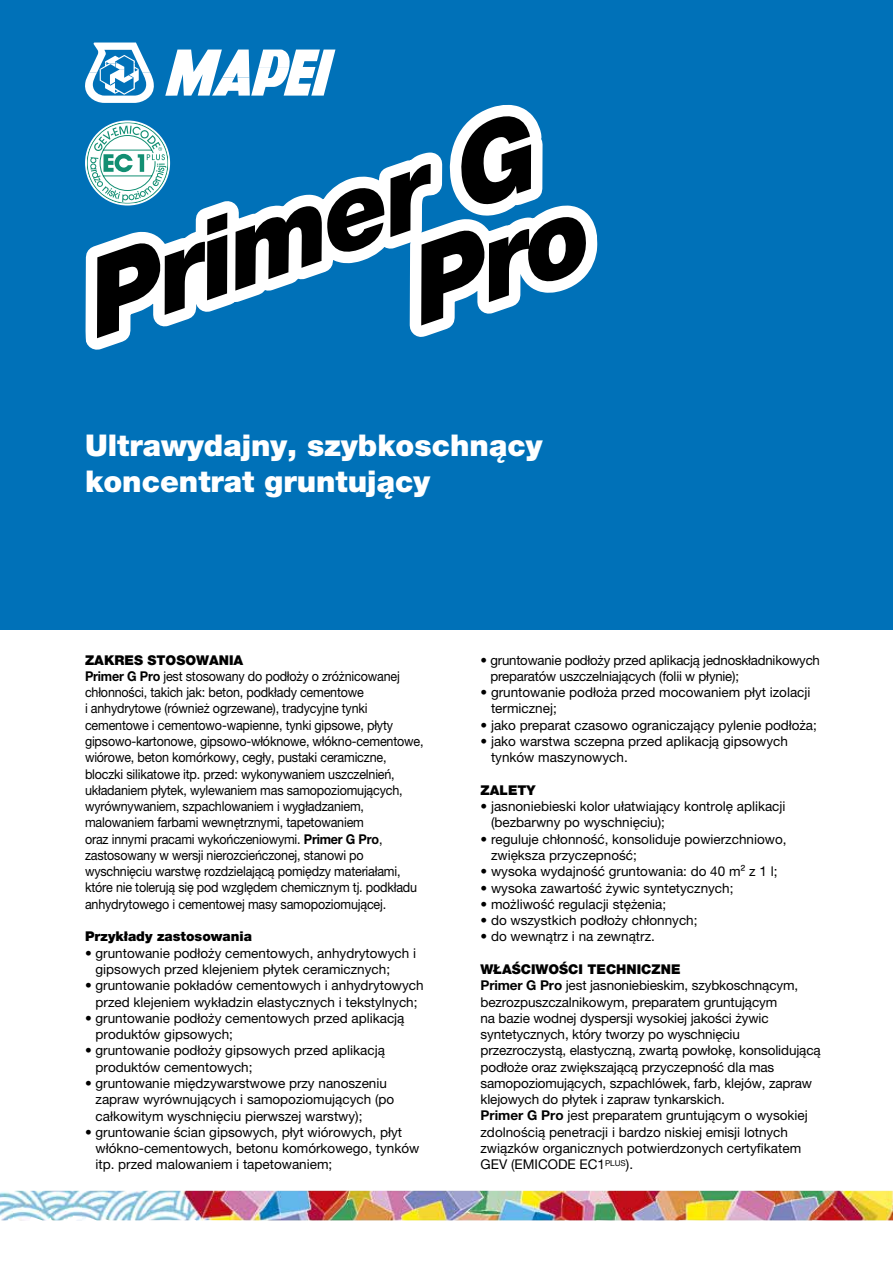
<style>
.page{position:relative;width:893px;height:1263px;background:#fff}
.page>*{position:absolute;margin:0;border:0;box-sizing:border-box;transform-origin:0 0}
.t1{font:900 30px/36px "Helvetica Neue LTW1 G";color:#fff}
.t2{font:13.5px/16.4px "Helvetica Neue LTW1 G";color:#000}
.t3{font:13.5px/16.4px "Helvetica Neue LTW1 G";color:#000;scale:.93 1}
.t4{font:900 13.5px "Helvetica Neue LTW1 G";color:#000}
.s1{font-weight:900}
.s2{font-weight:700}
</style>
<div class="page">
<div style="left:0;top:0;width:893px;height:629px;background:#0071b8"></div>
<img style="left:0;top:1191px;width:893px;height:29px">
<svg style="left:85px;top:43px;width:69px;height:56px"></svg>
<svg style="left:165px;top:50px;width:170px;height:46px"></svg>
<svg style="left:85px;top:99px;width:445px;height:251px"></svg>
<svg style="left:97px;top:213px;width:130px;height:125px"></svg>
<svg style="left:235px;top:186px;width:149px;height:105px"></svg>
<svg style="left:390px;top:113px;width:208px;height:237px"></svg>
<svg style="left:87px;top:122px;width:81px;height:82px"></svg>
<div style="left:85px;top:120px;width:85px;height:86px;border:2px solid #fff;border-radius:50%"></div>
<h1 class="t1" style="left:85px;top:428px;width:459px">Ultrawydajny, szybkoschnący koncentrat gruntujący</h1>
<p class="t3" style="left:85px;top:651px;width:365px"><span class="s1">ZAKRES STOSOWANIA<br></span><span class="s2">Primer G Pro</span> jest stosowany do podłoży o zróżnicowanej chłonności, takich jak: beton, podkłady cementowe<br>i anhydrytowe (również ogrzewane), tradycyjne tynki cementowe i cementowo-wapienne, tynki gipsowe, płyty gipsowo-kartonowe, gipsowo-włóknowe, włókno-cementowe, wiórowe, beton komórkowy, cegły, pustaki ceramiczne, bloczki silikatowe itp. przed: wykonywaniem uszczelnień, układaniem płytek, wylewaniem mas samopoziomujących, wyrównywaniem, szpachlowaniem i wygładzaniem, malowaniem farbami wewnętrznymi, tapetowaniem<br>oraz innymi pracami wykończeniowymi. <span class="s2">Primer G Pro</span>, zastosowany w wersji nierozcieńczonej, stanowi po wyschnięciu warstwę rozdzielającą pomiędzy materiałami, które nie tolerują się pod względem chemicznym tj. podkładu anhydrytowego i cementowej masy samopoziomującej.</p>
<p class="t4" style="left:85px;top:928px;width:169px">Przykłady zastosowania</p>
<p class="t2" style="left:96px;top:945px;width:322px;text-indent:-11px">• gruntowanie podłoży cementowych, anhydrytowych i gipsowych przed klejeniem płytek ceramicznych;</p>
<p class="t2" style="left:85px;top:977px;width:340px;text-align:center">• gruntowanie pokładów cementowych i anhydrytowych przed klejeniem wykładzin elastycznych i tekstylnych;</p>
<p class="t2" style="left:96px;top:1010px;width:310px;text-indent:-11px">• gruntowanie podłoży cementowych przed aplikacją produktów gipsowych;</p>
<p class="t2" style="left:96px;top:1042px;width:291px;text-indent:-11px">• gruntowanie podłoży gipsowych przed aplikacją produktów cementowych;</p>
<p class="t2" style="left:96px;top:1075px;width:300px;text-indent:-11px">• gruntowanie międzywarstwowe przy nanoszeniu zapraw wyrównujących i samopoziomujących (po całkowitym wyschnięciu pierwszej warstwy);</p>
<p class="t2" style="left:96px;top:1124px;width:325px;text-indent:-11px">• gruntowanie ścian gipsowych, płyt wiórowych, płyt włókno-cementowych, betonu komórkowego, tynków itp. przed malowaniem i tapetowaniem;</p>
<p class="t2" style="left:490px;top:651px;width:331px;text-indent:-10px">• gruntowanie podłoży przed aplikacją jednoskładnikowych preparatów uszczelniających (folii w płynie);</p>
<p class="t2" style="left:491px;top:684px;width:321px;text-indent:-11px">• gruntowanie podłoża przed mocowaniem płyt izolacji termicznej;</p>
<p class="t2" style="left:480px;top:717px;width:338px">• jako preparat czasowo ograniczający pylenie podłoża;</p>
<p class="t2" style="left:491px;top:733px;width:298px;text-indent:-11px">• jako warstwa sczepna przed aplikacją gipsowych tynków maszynowych.</p>
<p class="t4" style="left:480px;top:782px;width:57px">ZALETY</p>
<p class="t2" style="left:491px;top:798px;width:296px;text-indent:-11px">• jasnoniebieski kolor ułatwiający kontrolę aplikacji (bezbarwny po wyschnięciu);</p>
<p class="t2" style="left:491px;top:830px;width:297px;text-indent:-11px">• reguluje chłonność, konsoliduje powierzchniowo, zwiększa przyczepność;</p>
<p class="t2" style="left:480px;top:863px;width:299px">• wysoka wydajność gruntowania: do 40 m² z 1 l;</p>
<p class="t2" style="left:480px;top:879px;width:254px">• wysoka zawartość żywic syntetycznych;</p>
<p class="t2" style="left:480px;top:896px;width:187px">• możliwość regulacji stężenia;</p>
<p class="t2" style="left:480px;top:912px;width:218px">• do wszystkich podłoży chłonnych;</p>
<p class="t2" style="left:480px;top:928px;width:176px">• do wewnątrz i na zewnątrz.</p>
<p class="t2" style="left:480px;top:961px;width:342px"><span class="s1">WŁAŚCIWOŚCI TECHNICZNE<br></span><span class="s2">Primer G Pro</span> jest jasnoniebieskim, szybkoschnącym, bezrozpuszczalnikowym, preparatem gruntującym<br>na bazie wodnej dyspersji wysokiej jakości żywic syntetycznych, który tworzy po wyschnięciu przezroczystą, elastyczną, zwartą powłokę, konsolidującą podłoże oraz zwiększającą przyczepność dla mas samopoziomujących, szpachlówek, farb, klejów, zapraw klejowych do płytek i zapraw tynkarskich.<br><span class="s2">Primer G Pro</span> jest preparatem gruntującym o wysokiej zdolnością penetracji i bardzo niskiej emisji lotnych związków organicznych potwierdzonych certyfikatem GEV (EMICODE EC1<sup>PLUS</sup>).</p>
</div>
